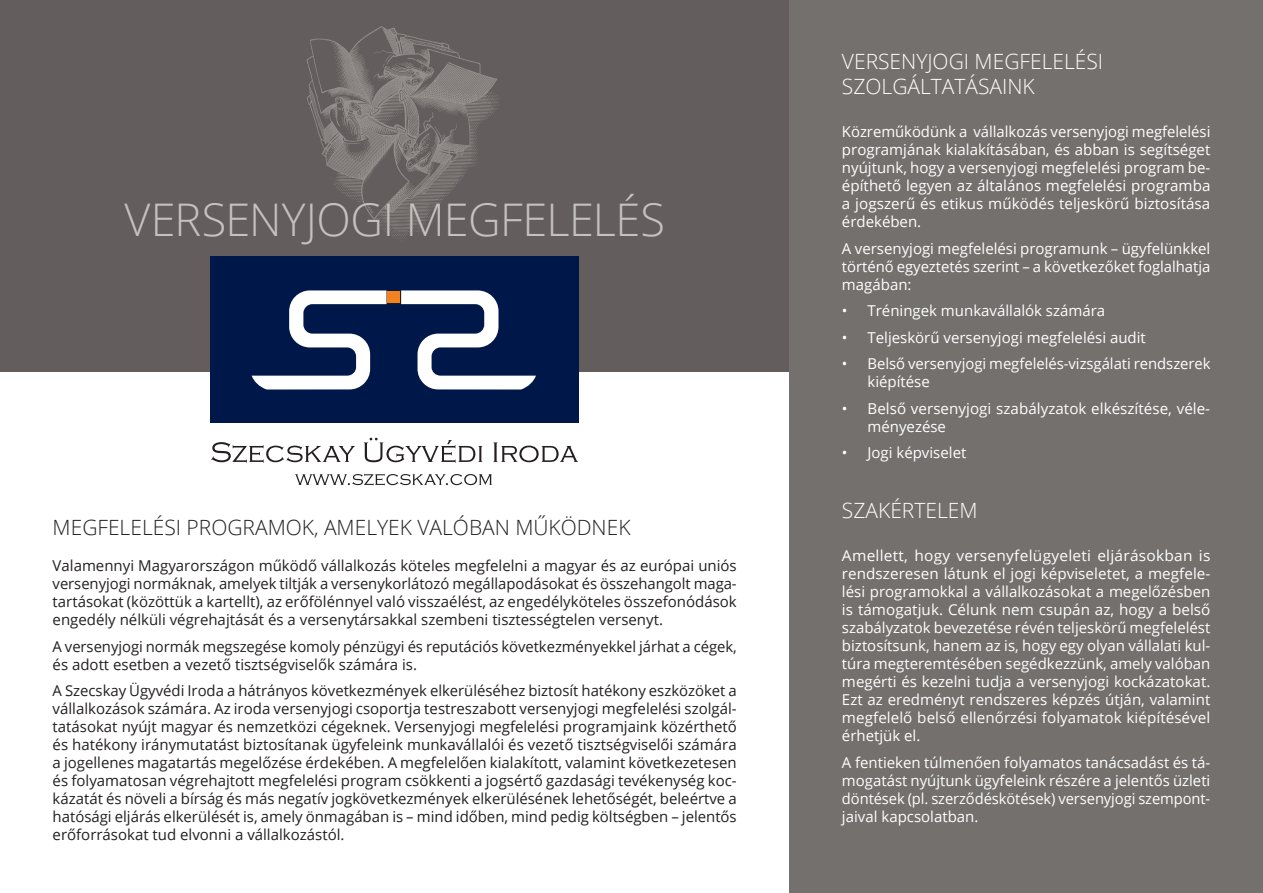
<style>
.page{position:relative;width:1263px;height:893px;background:#fff}
.page>*{position:absolute;margin:0;border:0;box-sizing:border-box;transform-origin:0 0}
.t1{font:300 45px "Open Sans";letter-spacing:-.01em;color:#c4c1c0}
.t2{font:300 21px/25.2px "Open Sans";color:#fff}
.t3{font:300 21px "Open Sans";color:#231f20}
.t4{font:15px/18px "Open Sans";color:#231f20;text-align:justify}
.t5{font:15px/18px "Open Sans";color:#fff;text-align:justify}
</style>
<div class="page">
<div style="left:0;top:0;width:816px;height:371px;background:#635e5d"></div>
<img style="left:210px;top:26px;width:369px;height:231px">
<div style="left:789px;top:0;width:474px;height:893px;background:#74706e"></div>
<div style="left:210px;top:257px;width:369px;height:166px;background:#001849"></div>
<svg style="left:252px;top:290px;width:284px;height:99px"></svg>
<div style="left:387px;top:291px;width:13px;height:12px;background:#f58220"></div>
<svg style="left:211px;top:438px;width:367px;height:25px"></svg>
<svg style="left:295px;top:474px;width:197px;height:11px"></svg>
<h1 class="t1" style="left:124px;top:188px;width:542px">VERSENYJOGI MEGFELELÉS</h1>
<h2 class="t3" style="left:53px;top:513px;width:579px">MEGFELELÉSI PROGRAMOK, AMELYEK VALÓBAN MŰKÖDNEK</h2>
<p class="t4" style="left:53px;top:557px;width:686px">Valamennyi Magyarországon működő vállalkozás köteles megfelelni a magyar és az európai uniós versenyjogi normáknak, amelyek tiltják a versenykorlátozó megállapodásokat és összehangolt maga&shy;tartásokat (közöttük a kartellt), az erőfölénnyel való visszaélést, az engedélyköteles összefonódások engedély nélküli végrehajtását és a versenytársakkal szembeni tisztességtelen versenyt.</p>
<p class="t4" style="left:53px;top:637px;width:686px">A versenyjogi normák megszegése komoly pénzügyi és reputációs következményekkel járhat a cégek, és adott esetben a vezető tisztségviselők számára is.</p>
<p class="t4" style="left:53px;top:682px;width:686px">A Szecskay Ügyvédi Iroda a hátrányos következmények elkerüléséhez biztosít hatékony eszközöket a vállalkozások számára. Az iroda versenyjogi csoportja testreszabott versenyjogi megfelelési szolgál&shy;tatásokat nyújt magyar és nemzetközi cégeknek. Versenyjogi megfelelési programjaink közérthető és hatékony iránymutatást biztosítanak ügyfeleink munkavállalói és vezető tisztségviselői számára a jogellenes magatartás megelőzése érdekében. A megfelelően kialakított, valamint következetesen és folyamatosan végrehajtott megfelelési program csökkenti a jogsértő gazdasági tevékenység koc&shy;kázatát és növeli a bírság és más negatív jogkövetkezmények elkerülésének lehetőségét, beleértve a hatósági eljárás elkerülését is, amely önmagában is – mind időben, mind pedig költségben – jelentős erőforrásokat tud elvonni a vállalkozástól.</p>
<h2 class="t2" style="left:842px;top:48px;width:263px">VERSENYJOGI MEGFELELÉSI<br>SZOLGÁLTATÁSAINK</h2>
<p class="t5" style="left:842px;top:122px;width:370px">Közreműködünk a vállalkozás versenyjogi megfelelési programjának kialakításában, és abban is segítséget nyújtunk, hogy a versenyjogi megfelelési program be&shy;építhető legyen az általános megfelelési programba a jogszerű és etikus működés teljeskörű biztosítása érdekében.</p>
<p class="t5" style="left:842px;top:239px;width:370px">A versenyjogi megfelelési programunk – ügyfelünkkel történő egyeztetés szerint – a következőket foglalhatja magában:</p>
<p class="t5" style="left:842px;top:301px;width:265px">• Tréningek munkavállalók számára</p>
<p class="t5" style="left:842px;top:328px;width:305px">• Teljeskörű versenyjogi megfelelési audit</p>
<p class="t5" style="left:867px;top:354px;width:345px;text-indent:-26px">• Belső versenyjogi megfelelés-vizsgálati rendszerek kiépítése</p>
<p class="t5" style="left:867px;top:399px;width:344px;text-indent:-26px">• Belső versenyjogi szabályzatok elkészítése, véle&shy;ményezése</p>
<p class="t5" style="left:842px;top:443px;width:126px">• Jogi képviselet</p>
<h2 class="t2" style="left:842px;top:497px;width:137px">SZAKÉRTELEM</h2>
<p class="t5" style="left:842px;top:547px;width:370px">Amellett, hogy versenyfelügyeleti eljárásokban is rendszeresen látunk el jogi képviseletet, a megfele&shy;lési programokkal a vállalkozásokat a megelőzésben is támogatjuk. Célunk nem csupán az, hogy a belső szabályzatok bevezetése révén teljeskörű megfelelést biztosítsunk, hanem az is, hogy egy olyan vállalati kul&shy;túra megteremtésében segédkezzünk, amely valóban megérti és kezelni tudja a versenyjogi kockázatokat.<br>Ezt az eredményt rendszeres képzés útján, valamint megfelelő belső ellenőrzési folyamatok kiépítésével érhetjük el.</p>
<p class="t5" style="left:842px;top:753px;width:370px">A fentieken túlmenően folyamatos tanácsadást és tá&shy;mogatást nyújtunk ügyfeleink részére a jelentős üzleti döntések (pl. szerződéskötések) versenyjogi szempont&shy;jaival kapcsolatban.</p>
</div>
